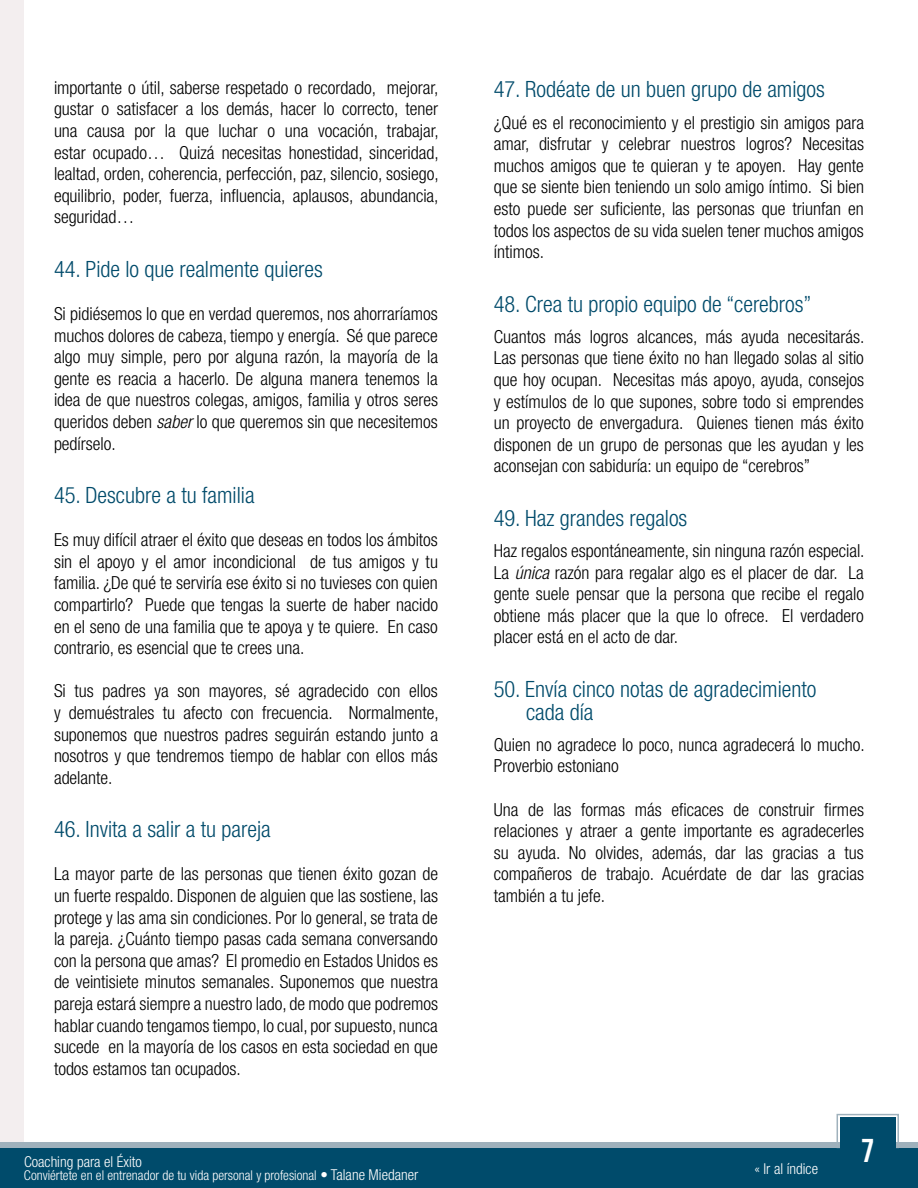
<style>
.page{position:relative;width:918px;height:1188px;background:#fff}
.page>*{position:absolute;margin:0;border:0;box-sizing:border-box;transform-origin:0 0}
.t1{font:33px "Bebas Neue";color:#fff}
.t2{font:300 condensed 22.5px/22.8px "Helvetica Neue";color:#004b6b}
.t3{font:300 condensed 18px/21.6px "Helvetica Neue";color:#000;text-align:justify}
.t4{font:300 condensed 15px "Helvetica Neue";color:#fff}
.t5{font:300 condensed 13.5px "Helvetica Neue";color:#fff}
.s1{font-style:italic}
.s2{font-size:15px}
</style>
<div class="page">
<div style="left:0;top:0;width:24px;height:1188px;background:#f3eeef"></div>
<div style="left:0;top:1143px;width:918px;height:41px;background:linear-gradient(to right,#9fb1bc,#9fb1bc)"></div>
<div style="left:0;top:1149px;width:918px;height:39px;background:#004b6b"></div>
<div style="left:837px;top:1114px;width:62px;height:34px;border:2px solid #9fb1bc"></div>
<div style="left:840px;top:1118px;width:56px;height:70px;background:#004b6b"></div>
<p class="t3" style="left:54px;top:77px;width:386px">importante o útil, saberse respetado o recordado, mejorar, gustar o satisfacer a los demás, hacer lo correcto, tener una causa por la que luchar o una vocación, trabajar, estar ocupado… Quizá necesitas honestidad, sinceridad, lealtad, orden, coherencia, perfección, paz, silencio, sosiego, equilibrio, poder, fuerza, influencia, aplausos, abundancia, seguridad…</p>
<p class="t2" style="left:54px;top:257px;width:270px">44. Pide lo que realmente quieres</p>
<p class="t3" style="left:54px;top:303px;width:386px">Si pidiésemos lo que en verdad queremos, nos ahorraríamos muchos dolores de cabeza, tiempo y energía. Sé que parece algo muy simple, pero por alguna razón, la mayoría de la gente es reacia a hacerlo. De alguna manera tenemos la idea de que nuestros colegas, amigos, familia y otros seres queridos deben <span class="s1">saber</span> lo que queremos sin que necesitemos pedírselo.</p>
<p class="t2" style="left:54px;top:483px;width:202px">45. Descubre a tu familia</p>
<p class="t3" style="left:54px;top:529px;width:386px">Es muy difícil atraer el éxito que deseas en todos los ámbitos sin el apoyo y el amor incondicional de tus amigos y tu familia. ¿De qué te serviría ese éxito si no tuvieses con quien compartirlo? Puede que tengas la suerte de haber nacido en el seno de una familia que te apoya y te quiere. En caso contrario, es esencial que te crees una.</p>
<p class="t3" style="left:54px;top:680px;width:386px">Si tus padres ya son mayores, sé agradecido con ellos y demuéstrales tu afecto con frecuencia. Normalmente, suponemos que nuestros padres seguirán estando junto a nosotros y que tendremos tiempo de hablar con ellos más adelante.</p>
<p class="t2" style="left:54px;top:818px;width:218px">46. Invita a salir a tu pareja</p>
<p class="t3" style="left:54px;top:863px;width:386px">La mayor parte de las personas que tienen éxito gozan de un fuerte respaldo. Disponen de alguien que las sostiene, las protege y las ama sin condiciones. Por lo general, se trata de la pareja. ¿Cuánto tiempo pasas cada semana conversando con la persona que amas? El promedio en Estados Unidos es de veintisiete minutos semanales. Suponemos que nuestra pareja estará siempre a nuestro lado, de modo que podremos hablar cuando tengamos tiempo, lo cual, por supuesto, nunca sucede en la mayoría de los casos en esta sociedad en que todos estamos tan ocupados.</p>
<p class="t4" style="left:24px;top:1153px;width:119px">Coaching para el Éxito</p>
<p class="t5" style="left:24px;top:1168px;width:396px">Conviértete en el entrenador de tu vida personal y profesional <span class="s2">• Talane Miedaner</span></p>
<p class="t2" style="left:494px;top:78px;width:333px">47. Rodéate de un buen grupo de amigos</p>
<p class="t3" style="left:494px;top:111px;width:372px">¿Qué es el reconocimiento y el prestigio sin amigos para amar, disfrutar y celebrar nuestros logros? Necesitas muchos amigos que te quieran y te apoyen. Hay gente que se siente bien teniendo un solo amigo íntimo. Si bien esto puede ser suficiente, las personas que triunfan en todos los aspectos de su vida suelen tener muchos amigos íntimos.</p>
<p class="t2" style="left:494px;top:292px;width:319px">48. Crea tu propio equipo de “cerebros”</p>
<p class="t3" style="left:494px;top:326px;width:372px">Cuantos más logros alcances, más ayuda necesitarás.<br>Las personas que tiene éxito no han llegado solas al sitio que hoy ocupan. Necesitas más apoyo, ayuda, consejos y estímulos de lo que supones, sobre todo si emprendes un proyecto de envergadura. Quienes tienen más éxito disponen de un grupo de personas que les ayudan y les aconsejan con sabiduría: un equipo de “cerebros”</p>
<p class="t2" style="left:494px;top:506px;width:195px">49. Haz grandes regalos</p>
<p class="t3" style="left:494px;top:540px;width:372px">Haz regalos espontáneamente, sin ninguna razón especial.<br>La <span class="s1">única</span> razón para regalar algo es el placer de dar. La gente suele pensar que la persona que recibe el regalo obtiene más placer que la que lo ofrece. El verdadero placer está en el acto de dar.</p>
<p class="t2" style="left:526px;top:677px;width:292px;text-indent:-32px">50. Envía cinco notas de agradecimiento cada día</p>
<p class="t3" style="left:494px;top:734px;width:372px">Quien no agradece lo poco, nunca agradecerá lo mucho.<br>Proverbio estoniano</p>
<p class="t3" style="left:494px;top:798px;width:372px">Una de las formas más eficaces de construir firmes relaciones y atraer a gente importante es agradecerles su ayuda. No olvides, además, dar las gracias a tus compañeros de trabajo. Acuérdate de dar las gracias también a tu jefe.</p>
<p class="t4" style="left:754px;top:1160px;width:65px">« Ir al índice</p>
<h1 class="t1" style="left:861px;top:1132px;width:15px">7</h1>
</div>
